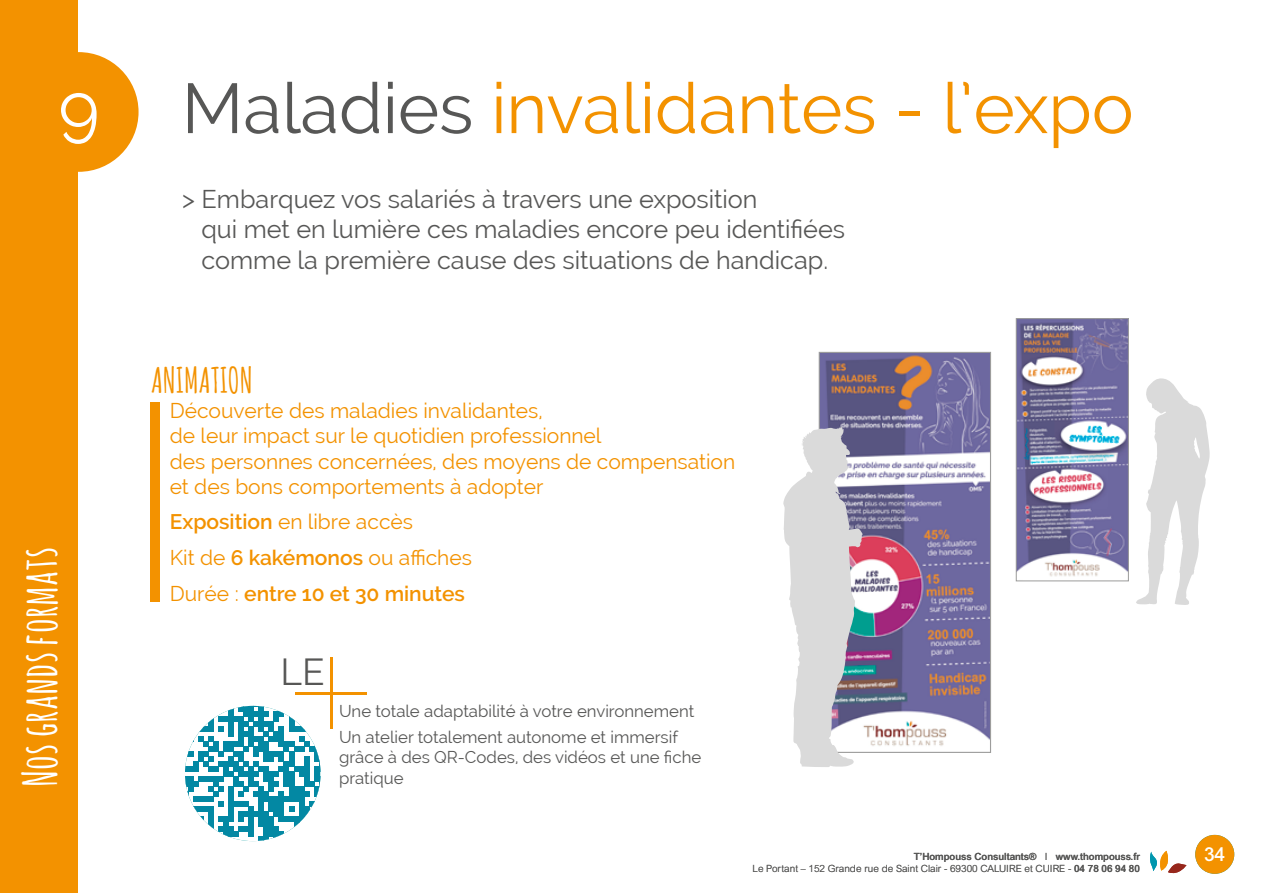
<style>
.page{position:relative;width:1263px;height:893px;background:#fff}
.page>*{position:absolute;margin:0;border:0;box-sizing:border-box;transform-origin:0 0}
.t1{font:70.35px "Raleway";color:#f39200}
.t2{font:70.35px "Raleway";color:#fff}
.t3{font:700 46.05px "Amatic SC";color:#fff}
.t4{font:36.9px "Raleway";color:#575756}
.t5{font:700 34.65px "Amatic SC";color:#f39200}
.t6{font:25.2px/30.3px "Raleway";color:#575756}
.t7{font:21px/25.2px "Raleway";color:#f39200}
.t8{font:600 21px/35.7px "Raleway";color:#f39200}
.t9{font:500 19.2px "Arial MT Std";color:#fff}
.t10{font:16.8px/26.2px "Raleway";color:#575756}
.t11{font:300 9.9px "Arial MT Std";color:#575756}
.t12{font:500 9.9px "Arial MT Std";color:#575756}
.s1{color:#575756}
.s2{font-weight:400}
.s3{font-weight:300}
.s4{font-weight:500}
</style>
<div class="page">
<div style="left:0;top:0;width:78px;height:893px;background:#f39200"></div>
<div style="left:151px;top:403px;width:9px;height:199px;background:#f39200"></div>
<hr style="left:330px;top:657px;width:2px;height:72px;background:#f39200">
<hr style="left:295px;top:692px;width:72px;height:2px;background:#f39200">
<svg style="left:185px;top:706px;width:136px;height:135px"></svg>
<svg style="left:1136px;top:378px;width:74px;height:227px"></svg>
<img style="left:1018px;top:320px;width:109px;height:257px">
<div style="left:1016px;top:318px;width:113px;height:263px;border:1px solid #9d9d9c"></div>
<img style="left:821px;top:354px;width:168px;height:392px">
<div style="left:819px;top:352px;width:172px;height:401px;border:1px solid #9d9d9c"></div>
<svg style="left:783px;top:426px;width:80px;height:341px"></svg>
<svg style="left:1150px;top:851px;width:36px;height:23px"></svg>
<div style="left:1195px;top:835px;width:39px;height:39px;background:#f39200;border-radius:50%"></div>
<div style="left:19px;top:52px;width:120px;height:120px;background:#f39200;border-radius:50%"></div>
<h1 class="t2" style="left:58px;top:67px;width:43px">9</h1>
<h2 class="t3" style="left:7px;top:787px;width:242px;rotate:-90deg">Nos grands formats</h2>
<h1 class="t1" style="left:182px;top:67px;width:953px"><span class="s1">Maladies</span> invalidantes - l’expo</h1>
<p class="t6" style="left:201px;top:184px;width:645px;text-indent:-19px">&gt; Embarquez vos salariés à travers une exposition<br>qui met en lumière ces maladies encore peu identifiées comme la première cause des situations de handicap.</p>
<h3 class="t5" style="left:151px;top:355px;width:103px">ANIMATION</h3>
<p class="t7" style="left:170px;top:398px;width:567px">Découverte des maladies invalidantes,<br>de leur impact sur le quotidien professionnel<br>des personnes concernées, des moyens de compensation et des bons comportements à adopter</p>
<p class="t8" style="left:170px;top:504px;width:304px">Exposition <span class="s2">en libre accès<br>Kit de</span> 6 kakémonos <span class="s2">ou affiches<br>Durée :</span> entre 10 et 30 minutes</p>
<h3 class="t4" style="left:280px;top:651px;width:46px">LE</h3>
<p class="t10" style="left:339px;top:698px;width:357px">Une totale adaptabilité à votre environnement<br>Un atelier totalement autonome et immersif</p>
<p class="t10" style="left:339px;top:747px;width:364px;line-height:20.1px">grâce à des QR-Codes, des vidéos et une fiche pratique</p>
<p class="t12" style="left:914px;top:850px;width:228px">T’Hompouss Consultants® <span class="s3">I</span> www.thompouss.fr</p>
<p class="t9" style="left:1204px;top:843px;width:23px">34</p>
<p class="t11" style="left:752px;top:863px;width:389px">Le Portant – 152 Grande rue de Saint Clair - 69300 CALUIRE et CUIRE - <span class="s4">04 78 06 94 80</span></p>
</div>
